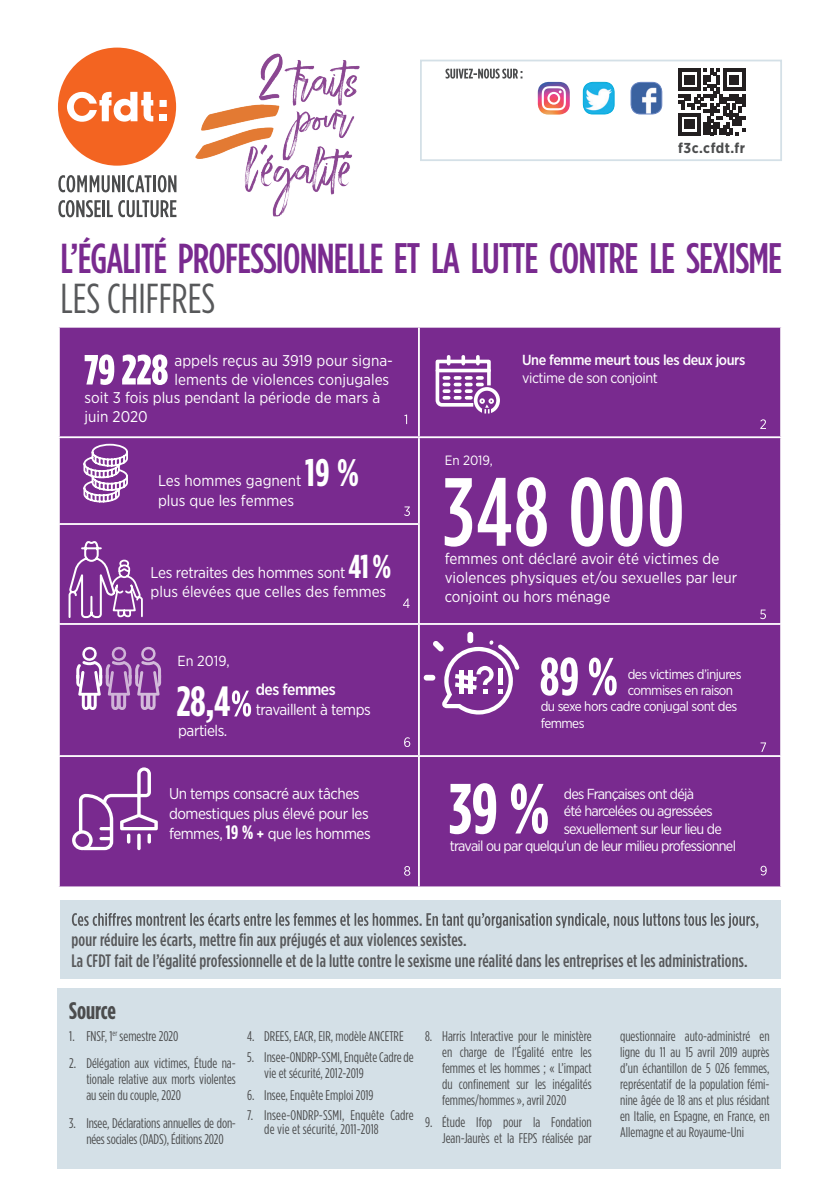
<style>
.page{position:relative;width:840px;height:1191px;background:#fff}
.page>*{position:absolute;margin:0;border:0;box-sizing:border-box;transform-origin:0 0}
.t1{font:700 42.2px "Gotham Condensed";color:#fff}
.t2{font:500 41.8px/40px "Gotham Condensed";letter-spacing:-.02em;color:#792a8f}
.t3{font:700 38.4px "Gotham Condensed";color:#fff}
.t4{font:700 24px "Gotham Condensed";color:#4b4c4d}
.t5{font:500 18px/20.6px "Gotham Condensed";letter-spacing:.01em;color:#57585a}
.t6{font:500 16px "Gotham Narrow";letter-spacing:-.03em;color:#fff}
.t7{font:15.6px/18.6px "Gotham Narrow";color:#fff}
.t8{font:15.6px/20px "Gotham Narrow";letter-spacing:-.03em;color:#fff}
.t9{font:15.6px/18.6px "Gotham Narrow";letter-spacing:-.02em;color:#fff}
.t10{font:14.6px "Gotham Narrow";letter-spacing:-.05em;color:#fff}
.t11{font:500 14.6px "Gotham Narrow";letter-spacing:-.03em;color:#fff}
.t12{font:14.6px "Gotham Narrow";letter-spacing:-.03em;color:#fff}
.t13{font:700 14.4px "Gotham Narrow";letter-spacing:.03em;color:#4b4c4d}
.t14{font:14px/16.2px "Gotham Condensed";color:#4b4c4d;text-align:justify}
.t15{font:13.6px "Gotham Narrow";letter-spacing:-.04em;color:#fff}
.t16{font:13.4px "Gotham Narrow";color:#fff}
.s1{font-size:42.6px}
.s2{font-weight:400;color:#57585a}
.s3{font-family:"Gotham Condensed";font-weight:700;font-size:33px}
.s4{font-family:"Gotham Condensed";font-weight:700;font-size:19.4px}
.s5{font-family:"Gotham Condensed";font-weight:900;font-size:19.4px}
.s6{font-family:"Gotham Condensed";font-weight:500;font-size:19.4px}
</style>
<div class="page">
<img style="left:195px;top:53px;width:164px;height:164px">
<div style="left:58px;top:48px;width:118px;height:118px;background:#f36421;border-radius:50%"></div>
<div style="left:159px;top:100px;width:8px;height:7px;background:#fff"></div>
<div style="left:159px;top:114px;width:8px;height:7px;background:#fff"></div>
<svg style="left:67px;top:92px;width:86px;height:30px"></svg>
<svg style="left:58px;top:175px;width:93px;height:17px"></svg>
<hr style="left:153px;top:175px;width:3px;height:17px;background:#4b4c4d">
<svg style="left:158px;top:175px;width:18px;height:17px"></svg>
<svg style="left:58px;top:200px;width:43px;height:17px"></svg>
<hr style="left:102px;top:200px;width:3px;height:17px;background:#4b4c4d">
<svg style="left:107px;top:200px;width:69px;height:17px"></svg>
<div style="left:60px;top:900px;width:720px;height:78px;background:#d4e0e7"></div>
<svg style="left:72px;top:913px;width:685px;height:15px"></svg>
<div style="left:420px;top:60px;width:361px;height:101px;border:2px solid #d4e0e7"></div>
<img style="left:632px;top:82px;width:29px;height:32px">
<div style="left:630px;top:82px;width:32px;height:32px;border:1px solid #6482c1;border-radius:10px"></div>
<img style="left:584px;top:82px;width:29px;height:32px">
<div style="left:582px;top:82px;width:32px;height:32px;border:1px solid #00abdc;border-radius:10px"></div>
<svg style="left:537px;top:82px;width:32px;height:33px"></svg>
<svg style="left:678px;top:69px;width:66px;height:66px"></svg>
<svg style="left:445px;top:69px;width:77px;height:10px"></svg>
<div style="left:60px;top:328px;width:719px;height:558px;background:#792a8f"></div>
<hr style="left:58px;top:436px;width:360px;height:2px;background:#fff">
<hr style="left:418px;top:436px;width:363px;height:2px;background:#fff">
<hr style="left:58px;top:523px;width:361px;height:2px;background:#fff">
<hr style="left:58px;top:623px;width:360px;height:2px;background:#fff">
<hr style="left:418px;top:623px;width:363px;height:2px;background:#fff">
<hr style="left:58px;top:755px;width:360px;height:2px;background:#fff">
<hr style="left:418px;top:755px;width:363px;height:2px;background:#fff">
<hr style="left:418px;top:328px;width:1px;height:108px;background:#fff">
<hr style="left:418px;top:438px;width:1px;height:85px;background:#fff">
<hr style="left:418px;top:525px;width:1px;height:98px;background:#fff">
<hr style="left:418px;top:625px;width:1px;height:130px;background:#fff">
<hr style="left:418px;top:757px;width:1px;height:129px;background:#fff">
<svg style="left:85px;top:354px;width:82px;height:31px"></svg>
<svg style="left:444px;top:477px;width:237px;height:69px"></svg>
<svg style="left:232px;top:690px;width:19px;height:26px"></svg>
<svg style="left:540px;top:657px;width:76px;height:38px"></svg>
<svg style="left:449px;top:783px;width:98px;height:51px"></svg>
<svg style="left:76px;top:646px;width:85px;height:64px;background:#9b61ac"></svg>
<svg style="left:82px;top:443px;width:47px;height:60px"></svg>
<svg style="left:67px;top:540px;width:77px;height:79px;background:#9251a3"></svg>
<svg style="left:433px;top:353px;width:68px;height:62px"></svg>
<svg style="left:72px;top:767px;width:86px;height:83px"></svg>
<svg style="left:147px;top:833px;width:4px;height:10px"></svg>
<div style="left:423px;top:675px;width:12px;height:5px;background:#fff;border-radius:3px"></div>
<div style="left:467px;top:632px;width:6px;height:11px;background:#fff;border-radius:3px"></div>
<svg style="left:432px;top:640px;width:87px;height:74px"></svg>
<div style="left:58px;top:988px;width:722px;height:180px;background:#d4e0e7"></div>
<svg style="left:404px;top:414px;width:3px;height:10px"></svg>
<svg style="left:759px;top:419px;width:6px;height:10px"></svg>
<svg style="left:404px;top:506px;width:5px;height:10px"></svg>
<svg style="left:402px;top:598px;width:7px;height:10px"></svg>
<svg style="left:759px;top:609px;width:6px;height:10px"></svg>
<svg style="left:404px;top:737px;width:6px;height:10px"></svg>
<svg style="left:760px;top:742px;width:5px;height:10px"></svg>
<svg style="left:404px;top:866px;width:6px;height:9px"></svg>
<svg style="left:760px;top:865px;width:6px;height:10px"></svg>
<p class="t13" style="left:678px;top:139px;width:68px">f3c.cfdt.fr</p>
<h2 class="t2" style="left:61px;top:238px;width:722px">L’ÉGALITÉ PROFESSIONNELLE <span class="s1">ET LA LUTTE CONTRE LE SEXISME<br></span><span class="s2">LES CHIFFRES</span></h2>
<p class="t7" style="left:174px;top:351px;width:220px">appels reçus au 3919 pour signa-</p>
<p class="t7" style="left:174px;top:369px;width:216px">lements de violences conjugales</p>
<p class="t7" style="left:85px;top:388px;width:297px">soit 3 fois plus pendant la période de mars à</p>
<p class="t7" style="left:85px;top:407px;width:65px">juin 2020</p>
<h3 class="t3" style="left:305px;top:450px;width:56px">19%</h3>
<p class="t7" style="left:158px;top:471px;width:145px">Les hommes gagnent</p>
<p class="t7" style="left:158px;top:491px;width:138px">plus que les femmes</p>
<p class="t9" style="left:150px;top:563px;width:242px">Les retraites des hommes sont <span class="s3">41% </span>plus élevées que celles des femmes</p>
<p class="t10" style="left:177px;top:652px;width:54px">En 2019,</p>
<h1 class="t1" style="left:176px;top:676px;width:55px">28,4</h1>
<p class="t8" style="left:178px;top:720px;width:51px">partiels.</p>
<p class="t6" style="left:255px;top:679px;width:82px">des femmes</p>
<p class="t8" style="left:255px;top:699px;width:117px">travaillent à temps</p>
<p class="t16" style="left:444px;top:451px;width:50px">En 2019,</p>
<p class="t11" style="left:522px;top:351px;width:225px">Une femme meurt tous les deux jours</p>
<p class="t12" style="left:522px;top:368px;width:137px">victime de son conjoint</p>
<p class="t7" style="left:444px;top:549px;width:294px">femmes ont déclaré avoir été victimes de violences physiques et/ou sexuelles par leur conjoint ou hors ménage</p>
<p class="t15" style="left:627px;top:665px;width:115px">des victimes d’injures</p>
<p class="t15" style="left:627px;top:682px;width:107px">commises en raison</p>
<p class="t15" style="left:540px;top:698px;width:198px">du sexe hors cadre conjugal sont des</p>
<p class="t15" style="left:540px;top:714px;width:45px">femmes</p>
<p class="t8" style="left:169px;top:783px;width:203px">Un temps consacré aux tâches domestiques plus élevé pour les femmes, <span class="s4">19</span> <span class="s5">%</span> <span class="s6">+</span> que les hommes</p>
<p class="t10" style="left:563px;top:784px;width:132px">des Françaises ont déjà</p>
<p class="t10" style="left:563px;top:802px;width:150px">été harcelées ou agressées</p>
<p class="t10" style="left:563px;top:819px;width:159px">sexuellement sur leur lieu de</p>
<p class="t10" style="left:449px;top:836px;width:287px">travail ou par quelqu’un de leur milieu professionnel</p>
<p class="t5" style="left:71px;top:929px;width:677px">pour réduire les écarts, mettre fin aux préjugés et aux violences sexistes.<br>La CFDT fait de l’égalité professionnelle et de la lutte contre le sexisme une réalité dans les entreprises et les administrations.</p>
<h3 class="t4" style="left:69px;top:996px;width:48px">Source</h3>
<p class="t14" style="left:69px;top:1027px;width:111px">1. FNSF, 1<sup>er</sup> semestre 2020</p>
<p class="t14" style="left:86px;top:1055px;width:151px;text-indent:-17px">2. Délégation aux victimes, Étude na&shy;tionale relative aux morts violentes au sein du couple, 2020</p>
<p class="t14" style="left:69px;top:1114px;width:168px;text-align:center">3. Insee, Déclarations annuelles de don&shy;nées sociales (DADS), Éditions 2020</p>
<p class="t14" style="left:247px;top:1027px;width:158px">4. DREES, EACR, EIR, modèle ANCETRE</p>
<p class="t14" style="left:264px;top:1049px;width:151px;text-indent:-17px">5. Insee-ONDRP-SSMI,EnquêteCadrede vie et sécurité, 2012-2019</p>
<p class="t14" style="left:247px;top:1087px;width:128px">6. Insee, Enquête Emploi 2019</p>
<p class="t14" style="left:264px;top:1107px;width:151px;line-height:14px;text-indent:-17px">7. Insee-ONDRP-SSMI, Enquête Cadre de vie et sécurité, 2011-2018</p>
<p class="t14" style="left:442px;top:1027px;width:151px;text-indent:-17px">8. Harris Interactive pour le ministère en charge de l’Égalité entre les femmes et les hommes ; « L’impact du confinement sur les inégalités femmes/hommes », avril 2020</p>
<p class="t14" style="left:425px;top:1113px;width:168px;text-align:right">9. Étude Ifop pour la Fondation<br>Jean-Jaurès et la FEPS réalisée par</p>
<p class="t14" style="left:619px;top:1027px;width:151px">questionnaire auto-administré en ligne du 11 au 15 avril 2019 auprès d’un échantillon de 5 026 femmes, représentatif de la population fémi&shy;nine âgée de 18 ans et plus résidant en Italie, en Espagne, en France, en Allemagne et au Royaume-Uni</p>
</div>
